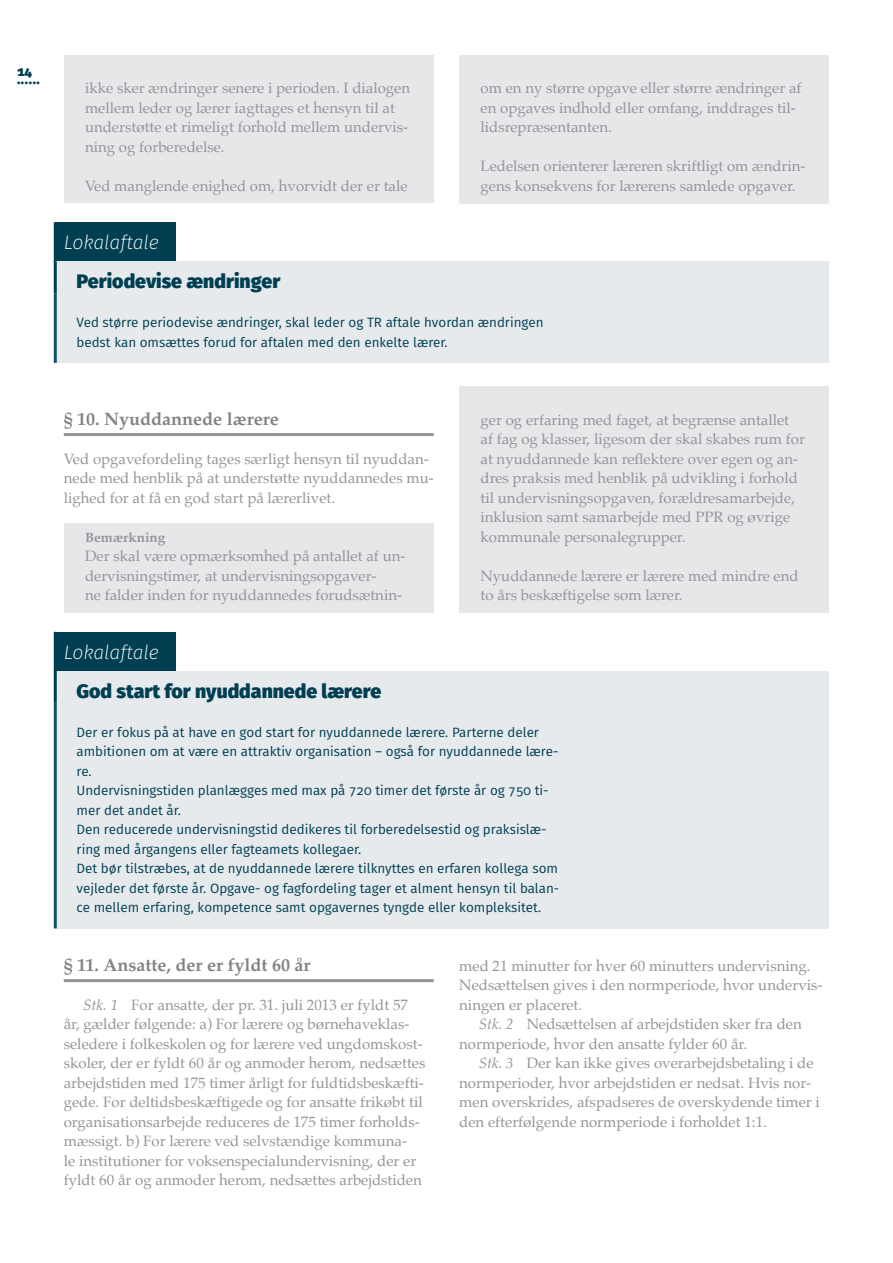
<style>
.page{position:relative;width:893px;height:1263px;background:#fff}
.page>*{position:absolute;margin:0;border:0;box-sizing:border-box;transform-origin:0 0}
._013_Ml_-_Til_lokalt{font:800 19.5px "Fira Sans";color:#003e52}
._013_Ml_-_ledetekst{font:italic 200 19.5px "Fira Sans";color:#fff}
._012_KL_LC_Stor_ml{font:700 18px "Palatino";color:#808285}
._010_LC_KL_-_STK_Brø{font:15px/19.5px "Palatino";color:#939598}
._009_Brødtxt___UDEN{font:15px/19.5px "Palatino";color:#939598}
._009_KL_LC_Brødtxt{font:15px/19.5px "Palatino";color:#939598}
._009_LOKAL_-_brødtxt{font:13.5px/19.5px "Fira Sans";color:#003e52}
._010_LC_KL_BEMÆRKNIN{font:700 13.5px "Palatino";color:#939598}
.t1{font:800 13.5px "Fira Sans";color:#003e52}
.s1{font-style:italic}
</style>
<div class="page">
<div style="left:64px;top:55px;width:370px;height:109px;background:#e6e7e9"></div>
<div style="left:64px;top:153px;width:370px;height:50px;background:#e6e7e9"></div>
<div style="left:459px;top:55px;width:370px;height:90px;background:#e6e7e9"></div>
<div style="left:459px;top:133px;width:370px;height:70px;background:#e6e7e9"></div>
<div style="left:55px;top:222px;width:121px;height:41px;background:#003e52"></div>
<hr style="left:54px;top:222px;width:3px;height:41px;background:#003e52">
<div style="left:55px;top:261px;width:774px;height:32px;background:#e6eaed"></div>
<hr style="left:54px;top:261px;width:3px;height:32px;background:#003e52">
<div style="left:55px;top:293px;width:774px;height:70px;background:#e6eaed"></div>
<hr style="left:54px;top:293px;width:3px;height:70px;background:#0d5668">
<hr style="left:64px;top:433px;width:370px;height:3px;background:#939598">
<div style="left:64px;top:523px;width:370px;height:90px;background:#e6e7e9"></div>
<div style="left:459px;top:387px;width:370px;height:167px;background:#e6e7e9"></div>
<div style="left:459px;top:543px;width:370px;height:70px;background:#e6e7e9"></div>
<div style="left:55px;top:632px;width:121px;height:40px;background:#003e52"></div>
<hr style="left:54px;top:632px;width:3px;height:40px;background:#003e52">
<div style="left:55px;top:671px;width:774px;height:32px;background:#e6eaed"></div>
<hr style="left:54px;top:671px;width:3px;height:32px;background:#003e52">
<div style="left:55px;top:703px;width:774px;height:225px;background:#e6eaed"></div>
<hr style="left:54px;top:703px;width:3px;height:225px;background:#0d5668">
<hr style="left:64px;top:979px;width:370px;height:3px;background:#939598">
<p class="t1" style="left:17px;top:60px;width:17px">14</p>
<p class="t1" style="left:17px;top:67px;width:24px">......</p>
<p class="_009_Brødtxt___UDEN" style="left:85px;top:78px;width:327px">ikke sker ændringer senere i perioden. I dialogen mellem leder og lærer iagttages et hensyn til at understøtte et rimeligt forhold mellem undervis&shy;ning og forberedelse.</p>
<p class="_009_Brødtxt___UDEN" style="left:85px;top:176px;width:324px">Ved manglende enighed om, hvorvidt der er tale</p>
<p class="_009_Brødtxt___UDEN" style="left:480px;top:78px;width:323px">om en ny større opgave eller større ændringer af en opgaves indhold eller omfang, inddrages til&shy;lidsrepræsentanten.</p>
<p class="_009_Brødtxt___UDEN" style="left:480px;top:156px;width:327px">Ledelsen orienterer læreren skriftligt om ændrin&shy;gens konsekvens for lærerens samlede opgaver.</p>
<p class="_013_Ml_-_ledetekst" style="left:64px;top:229px;width:97px">Lokalaftale</p>
<p class="_013_Ml_-_Til_lokalt" style="left:77px;top:264px;width:205px">Periodevise ændringer</p>
<p class="_009_LOKAL_-_brødtxt" style="left:77px;top:312px;width:469px">Ved større periodevise ændringer, skal leder og TR aftale hvordan ændringen bedst kan omsættes forud for aftalen med den enkelte lærer.</p>
<p class="_012_KL_LC_Stor_ml" style="left:64px;top:403px;width:216px">§ 10. Nyuddannede lærere</p>
<p class="_009_KL_LC_Brødtxt" style="left:64px;top:449px;width:371px">Ved opgavefordeling tages særligt hensyn til nyuddan&shy;nede med henblik på at understøtte nyuddannedes mu&shy;lighed for at få en god start på lærerlivet.</p>
<p class="_010_LC_KL_BEMÆRKNIN" style="left:85px;top:525px;width:82px">Bemærkning</p>
<p class="_009_Brødtxt___UDEN" style="left:85px;top:546px;width:322px">Der skal være opmærksomhed på antallet af un&shy;dervisningstimer, at undervisningsopgaver-<br>ne falder inden for nyuddannedes forudsætnin-</p>
<p class="_009_Brødtxt___UDEN" style="left:480px;top:410px;width:326px">ger og erfaring med faget, at begrænse antallet af fag og klasser, ligesom der skal skabes rum for at nyuddannede kan reflektere over egen og an&shy;dres praksis med henblik på udvikling i forhold til undervisningsopgaven, forældresamarbejde, inklusion samt samarbejde med PPR og øvrige kommunale personalegrupper.</p>
<p class="_009_Brødtxt___UDEN" style="left:480px;top:566px;width:320px">Nyuddannede lærere er lærere med mindre end to års beskæftigelse som lærer.</p>
<p class="_013_Ml_-_ledetekst" style="left:64px;top:638px;width:97px">Lokalaftale</p>
<p class="_013_Ml_-_Til_lokalt" style="left:77px;top:673px;width:306px">God start for nyuddannede lærere</p>
<p class="_009_LOKAL_-_brødtxt" style="left:77px;top:722px;width:483px">Der er fokus på at have en god start for nyuddannede lærere. Parterne deler ambitionen om at være en attraktiv organisation – også for nyuddannede lære&shy;re.</p>
<p class="_009_LOKAL_-_brødtxt" style="left:77px;top:780px;width:474px">Undervisningstiden planlægges med max på 720 timer det første år og 750 ti&shy;mer det andet år.</p>
<p class="_009_LOKAL_-_brødtxt" style="left:77px;top:819px;width:472px">Den reducerede undervisningstid dedikeres til forberedelsestid og praksislæ&shy;ring med årgangens eller fagteamets kollegaer.</p>
<p class="_009_LOKAL_-_brødtxt" style="left:77px;top:858px;width:484px;text-align:justify">Det bør tilstræbes, at de nyuddannede lærere tilknyttes en erfaren kollega som vejleder det første år. Opgave- og fagfordeling tager et alment hensyn til balan&shy;ce mellem erfaring, kompetence samt opgavernes tyngde eller kompleksitet.</p>
<p class="_012_KL_LC_Stor_ml" style="left:64px;top:949px;width:248px">§ 11. Ansatte, der er fyldt 60 år</p>
<p class="_010_LC_KL_-_STK_Brø" style="left:64px;top:995px;width:363px;text-indent:19px"><span class="s1">Stk. 1</span> For ansatte, der pr. 31. juli 2013 er fyldt 57 år, gælder følgende: a) For lærere og børnehaveklas&shy;seledere i folkeskolen og for lærere ved ungdomskost&shy;skoler, der er fyldt 60 år og anmoder herom, nedsættes arbejdstiden med 175 timer årligt for fuldtidsbeskæfti&shy;gede. For deltidsbeskæftigede og for ansatte frikøbt til organisationsarbejde reduceres de 175 timer forholds&shy;mæssigt. b) For lærere ved selvstændige kommuna-<br>le institutioner for voksenspecialundervisning, der er fyldt 60 år og anmoder herom, nedsættes arbejdstiden</p>
<p class="_010_LC_KL_-_STK_Brø" style="left:459px;top:956px;width:365px">med 21 minutter for hver 60 minutters undervisning.<br>Nedsættelsen gives i den normperiode, hvor undervis&shy;ningen er placeret.</p>
<p class="_010_LC_KL_-_STK_Brø" style="left:459px;top:1014px;width:344px;text-indent:19px"><span class="s1">Stk. 2</span> Nedsættelsen af arbejdstiden sker fra den normperiode, hvor den ansatte fylder 60 år.</p>
<p class="_010_LC_KL_-_STK_Brø" style="left:459px;top:1053px;width:362px;text-indent:19px"><span class="s1">Stk. 3</span> Der kan ikke gives overarbejdsbetaling i de normperioder, hvor arbejdstiden er nedsat. Hvis nor&shy;men overskrides, afspadseres de overskydende timer i den efterfølgende normperiode i forholdet 1:1.</p>
</div>
